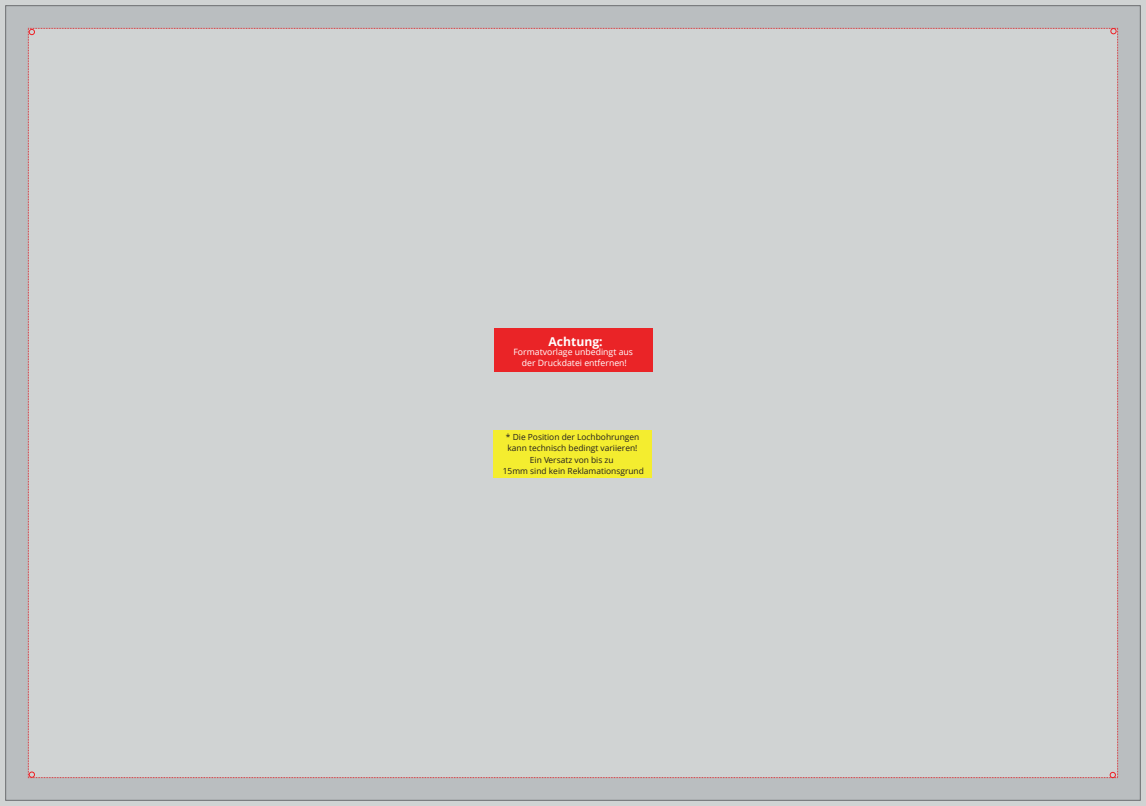
<style>
.page{position:relative;width:1146px;height:806px;background:#fff}
.page>*{position:absolute;margin:0;border:0;box-sizing:border-box;transform-origin:0 0}
.t1{font:700 12.16px "Open Sans";color:#fff}
.t2{font:8.68px/10.4px "Open Sans";color:#fff;text-align:center}
.t3{font:8.4px/11.2px "Open Sans";color:#231f20;text-align:center}
</style>
<div class="page">
<div style="left:0;top:0;width:1145px;height:805px;background:#d0d3d3"></div>
<div style="left:5px;top:5px;width:1135px;height:795px;background:#babec0;border:1px solid #6c6d70"></div>
<div style="left:28px;top:28px;width:1089px;height:749px;background:#d0d3d3"></div>
<div style="left:494px;top:328px;width:159px;height:44px;background:#ea2427"></div>
<svg style="left:1109px;top:771px;width:6px;height:6px"></svg>
<svg style="left:29px;top:771px;width:6px;height:6px"></svg>
<svg style="left:29px;top:29px;width:6px;height:6px"></svg>
<svg style="left:1110px;top:28px;width:6px;height:6px"></svg>
<div style="left:493px;top:430px;width:159px;height:47px;background:#f4ed2f"></div>
<p class="t1" style="left:548px;top:332px;width:56px">Achtung:</p>
<p class="t2" style="left:513px;top:346px;width:121px">Formatvorlage unbedingt aus der Druckdatei entfernen!</p>
<p class="t3" style="left:502px;top:431px;width:143px">* Die Position der Lochbohrungen kann technisch bedingt variieren!<br>Ein Versatz von bis zu<br>15mm sind kein Reklamationsgrund</p>
</div>
